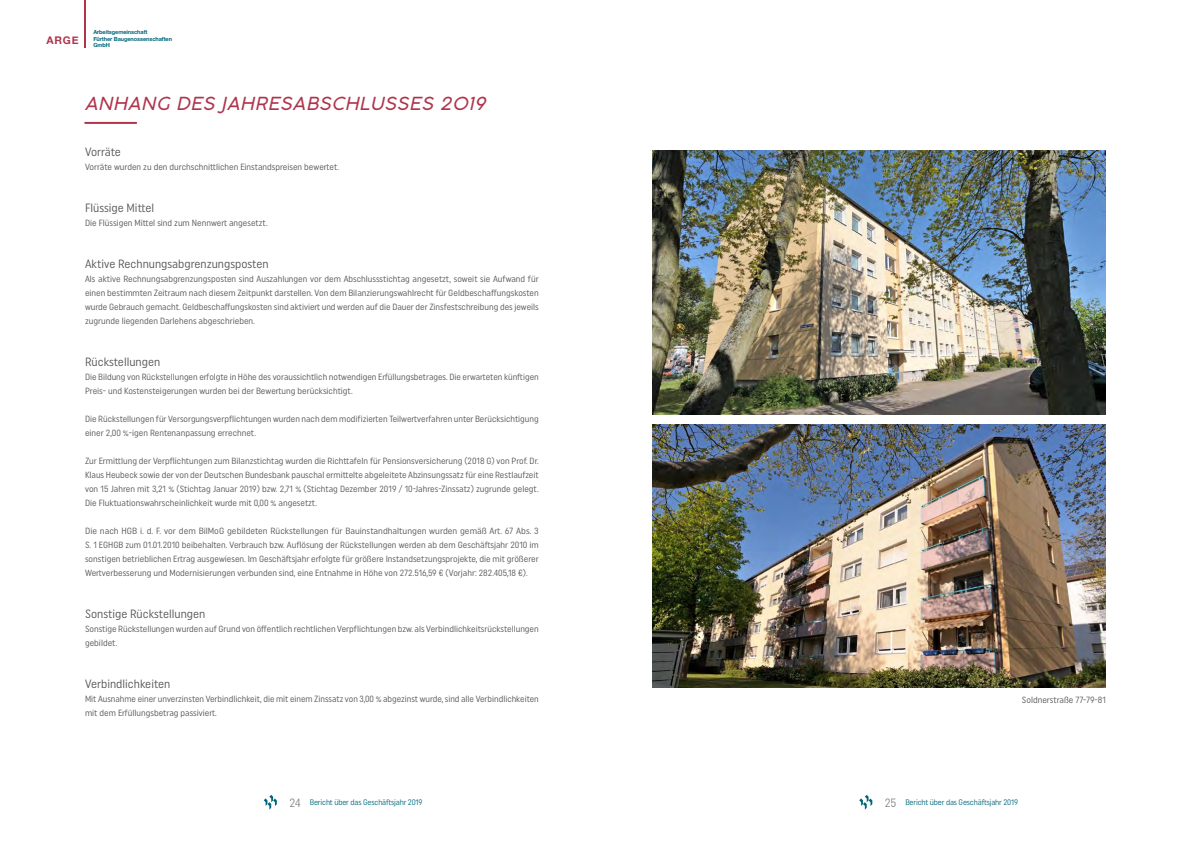
<style>
.page{position:relative;width:1191px;height:842px;background:#fff}
.page>*{position:absolute;margin:0;border:0;box-sizing:border-box;transform-origin:0 0}
.t1{font:italic 300 18px "Cocogoose Pro";letter-spacing:.03em;color:#af354d}
.t2{font:condensed 12px "Uniform";color:#565656}
.t3{font:condensed 12px "Uniform";color:#878786}
.t4{font:700 10.6px "Helvetica Neue";color:#af354d}
.t5{font:condensed 9px/14px "Uniform";color:#565656}
.t6{font:condensed 8px "Uniform";letter-spacing:-.015em;color:#00687d}
.t7{font:700 5.6px/6.8px "Helvetica Neue";letter-spacing:-.015em;color:#00687d}
</style>
<div class="page">
<hr style="left:85px;top:122px;width:51px;height:2px;background:#af354d">
<hr style="left:85px;top:0;width:1px;height:48px;background:#af354d">
<svg style="left:264px;top:795px;width:13px;height:15px"></svg>
<svg style="left:859px;top:795px;width:13px;height:15px"></svg>
<img style="left:652px;top:424px;width:454px;height:264px">
<img style="left:652px;top:151px;width:454px;height:263px">
<p class="t4" style="left:46px;top:32px;width:34px">ARGE</p>
<p class="t7" style="left:93px;top:29px;width:80px">Arbeitsgemeinschaft<br>Fürther Baugenossenschaften<br>GmbH</p>
<h1 class="t1" style="left:85px;top:91px;width:402px">ANHANG DES JAHRESABSCHLUSSES 2019</h1>
<h2 class="t2" style="left:85px;top:144px;width:37px">Vorräte</h2>
<p class="t5" style="left:85px;top:159px;width:256px">Vorräte wurden zu den durchschnittlichen Einstandspreisen bewertet.</p>
<h2 class="t2" style="left:85px;top:200px;width:71px">Flüssige Mittel</h2>
<p class="t5" style="left:85px;top:215px;width:184px">Die Flüssigen Mittel sind zum Nennwert angesetzt.</p>
<h2 class="t2" style="left:85px;top:256px;width:185px">Aktive Rechnungsabgrenzungsposten</h2>
<p class="t5" style="left:85px;top:271px;width:455px;text-align:justify">Als aktive Rechnungsabgrenzungsposten sind Auszahlungen vor dem Abschlussstichtag angesetzt, soweit sie Aufwand für einen bestimmten Zeitraum nach diesem Zeitpunkt darstellen. Von dem Bilanzierungswahlrecht für Geldbeschaffungskosten wurde Gebrauch gemacht. Geldbeschaffungskosten sind aktiviert und werden auf die Dauer der Zinsfestschreibung des jeweils zugrunde liegenden Darlehens abgeschrieben.</p>
<h2 class="t2" style="left:85px;top:354px;width:77px">Rückstellungen</h2>
<p class="t5" style="left:85px;top:369px;width:455px">Die Bildung von Rückstellungen erfolgte in Höhe des voraussichtlich notwendigen Erfüllungsbetrages. Die erwarteten künftigen<br>Preis- und Kostensteigerungen wurden bei der Bewertung berücksichtigt.</p>
<p class="t5" style="left:85px;top:411px;width:455px">Die Rückstellungen für Versorgungsverpflichtungen wurden nach dem modifizierten Teilwertverfahren unter Berücksichtigung einer 2,00 %-igen Rentenanpassung errechnet.</p>
<p class="t5" style="left:85px;top:453px;width:455px;text-align:justify">Zur Ermittlung der Verpflichtungen zum Bilanzstichtag wurden die Richttafeln für Pensionsversicherung (2018 G) von Prof. Dr.<br>Klaus Heubeck sowie der von der Deutschen Bundesbank pauschal ermittelte abgeleitete Abzinsungssatz für eine Restlaufzeit von 15 Jahren mit 3,21 % (Stichtag Januar 2019) bzw. 2,71 % (Stichtag Dezember 2019 / 10-Jahres-Zinssatz) zugrunde gelegt.<br>Die Fluktuationswahrscheinlichkeit wurde mit 0,00 % angesetzt.</p>
<p class="t5" style="left:85px;top:523px;width:455px;text-align:justify">Die nach HGB i. d. F. vor dem BilMoG gebildeten Rückstellungen für Bauinstandhaltungen wurden gemäß Art. 67 Abs. 3<br>S. 1 EGHGB zum 01.01.2010 beibehalten. Verbrauch bzw. Auflösung der Rückstellungen werden ab dem Geschäftsjahr 2010 im sonstigen betrieblichen Ertrag ausgewiesen. Im Geschäftsjahr erfolgte für größere Instandsetzungsprojekte, die mit größerer Wertverbesserung und Modernisierungen verbunden sind, eine Entnahme in Höhe von 272.516,59 € (Vorjahr: 282.405,18 €).</p>
<h2 class="t2" style="left:85px;top:606px;width:122px">Sonstige Rückstellungen</h2>
<p class="t5" style="left:85px;top:621px;width:455px">Sonstige Rückstellungen wurden auf Grund von öffentlich rechtlichen Verpflichtungen bzw. als Verbindlichkeitsrückstellungen gebildet.</p>
<h2 class="t2" style="left:85px;top:676px;width:87px">Verbindlichkeiten</h2>
<p class="t5" style="left:85px;top:691px;width:455px">Mit Ausnahme einer unverzinsten Verbindlichkeit, die mit einem Zinssatz von 3,00 % abgezinst wurde, sind alle Verbindlichkeiten mit dem Erfüllungsbetrag passiviert.</p>
<p class="t5" style="left:1022px;top:692px;width:85px">Soldnerstraße 77-79-81</p>
<h2 class="t3" style="left:289px;top:795px;width:13px">24</h2>
<h2 class="t3" style="left:884px;top:795px;width:13px">25</h2>
<p class="t6" style="left:310px;top:798px;width:114px">Bericht über das Geschäftsjahr 2019</p>
<p class="t6" style="left:905px;top:798px;width:114px">Bericht über das Geschäftsjahr 2019</p>
</div>
